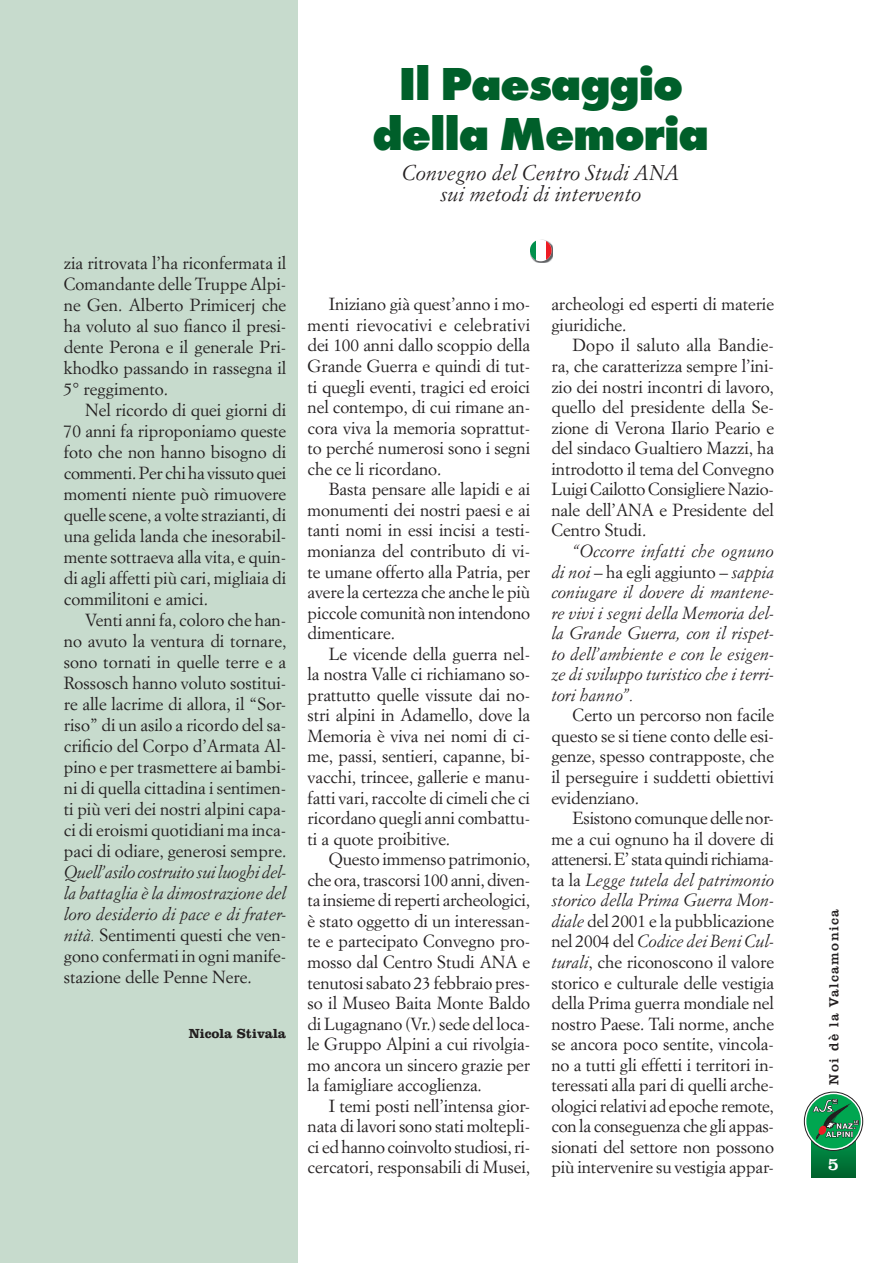
<style>
.page{position:relative;width:893px;height:1263px;background:#fff}
.page>*{position:absolute;margin:0;border:0;box-sizing:border-box;transform-origin:0 0}
.t1{font:800 48px/50.6px "Futura T";letter-spacing:-.025em;color:#005f2a;text-align:center}
.t2{font:italic 21px/21px "Simoncini Garamond";color:#231f20;text-align:center}
.t3{font:18px "Clarendon BT";color:#fff}
.t4{font:17.25px/20.5px "Simoncini Garamond";letter-spacing:-.005em;color:#231f20;text-align:justify}
.t5{font:italic 17.25px/20.5px "Simoncini Garamond";letter-spacing:-.005em;color:#231f20;text-align:justify}
.t6{font:13.5px "Clarendon BT";letter-spacing:.1em;color:#231f20}
.t7{font:700 13.5px "Clarendon BT";color:#231f20}
.s1{font-style:normal}
.s2{font-style:italic}
</style>
<div class="page">
<div style="left:0;top:0;width:298px;height:1263px;background:#c7dbcd"></div>
<svg style="left:812px;top:1142px;width:43px;height:36px"></svg>
<svg style="left:804px;top:1092px;width:59px;height:59px"></svg>
<div style="left:806px;top:1094px;width:55px;height:54px;background:#00a650;border-radius:50%"></div>
<svg style="left:812px;top:1098px;width:47px;height:41px"></svg>
<div style="left:818px;top:1126px;width:8px;height:9px;background:#ed1c24;border-radius:3px"></div>
<img style="left:534px;top:240px;width:19px;height:23px">
<div style="left:530px;top:240px;width:22px;height:21px;background:#fff;border-radius:50%"></div>
<svg style="left:546px;top:240px;width:6px;height:21px"></svg>
<svg style="left:530px;top:240px;width:5px;height:21px"></svg>
<h1 class="t1" style="left:372px;top:63px;width:338px">Il Paesaggio della Memoria</h1>
<p class="t2" style="left:402px;top:164px;width:279px">Convegno del Centro Studi ANA sui metodi di intervento</p>
<p class="t4" style="left:64px;top:253px;width:224px;line-height:21px">zia ritrovata l’ha riconfermata il Comandante delle Truppe Alpi&shy;ne Gen. Alberto Primicerj che ha voluto al suo fianco il presi&shy;dente Perona e il generale Pri&shy;khodko passando in rassegna il 5° reggimento.</p>
<p class="t4" style="left:64px;top:400px;width:224px;line-height:21px;text-indent:21px">Nel ricordo di quei giorni di 70 anni fa riproponiamo queste foto che non hanno bisogno di commenti. Per chi ha vissuto quei momenti niente può rimuovere quelle scene, a volte strazianti, di una gelida landa che inesorabil&shy;mente sottraeva alla vita, e quin&shy;di agli affetti più cari, migliaia di commilitoni e amici.</p>
<p class="t4" style="left:64px;top:610px;width:224px;line-height:21px;text-indent:21px">Venti anni fa, coloro che han&shy;no avuto la ventura di tornare, sono tornati in quelle terre e a Rossosch hanno voluto sostitui&shy;re alle lacrime di allora, il “Sor&shy;riso” di un asilo a ricordo del sa&shy;crificio del Corpo d’Armata Al&shy;pino e per trasmettere ai bambi&shy;ni di quella cittadina i sentimen&shy;ti più veri dei nostri alpini capa&shy;ci di eroismi quotidiani ma inca&shy;paci di odiare, generosi sempre.</p>
<p class="t5" style="left:64px;top:862px;width:224px;line-height:21px">Quell’asilo costruito sui luoghi del&shy;la battaglia è la dimostrazione del loro desiderio di pace e di frater&shy;nità. <span class="s1">Sentimenti questi che ven&shy;gono confermati in ogni manife&shy;stazione delle Penne Nere.</span></p>
<p class="t7" style="left:189px;top:1029px;width:99px">Nicola Stivala</p>
<p class="t4" style="left:308px;top:295px;width:224px;text-indent:21px">Iniziano già quest’anno i mo&shy;menti rievocativi e celebrativi dei 100 anni dallo scoppio della Grande Guerra e quindi di tut&shy;ti quegli eventi, tragici ed eroici nel contempo, di cui rimane an&shy;cora viva la memoria soprattut&shy;to perché numerosi sono i segni che ce li ricordano.</p>
<p class="t4" style="left:308px;top:480px;width:224px;text-indent:21px">Basta pensare alle lapidi e ai monumenti dei nostri paesi e ai tanti nomi in essi incisi a testi&shy;monianza del contributo di vi&shy;te umane offerto alla Patria, per avere la certezza che anche le più piccole comunità non intendono dimenticare.</p>
<p class="t4" style="left:308px;top:645px;width:224px;text-indent:21px">Le vicende della guerra nel&shy;la nostra Valle ci richiamano so&shy;prattutto quelle vissute dai no&shy;stri alpini in Adamello, dove la Memoria è viva nei nomi di ci&shy;me, passi, sentieri, capanne, bi&shy;vacchi, trincee, gallerie e manu&shy;fatti vari, raccolte di cimeli che ci ricordano quegli anni combattu&shy;ti a quote proibitive.</p>
<p class="t4" style="left:308px;top:850px;width:224px;text-indent:21px">Questo immenso patrimonio, che ora, trascorsi 100 anni, diven&shy;ta insieme di reperti archeologici, è stato oggetto di un interessan&shy;te e partecipato Convegno pro&shy;mosso dal Centro Studi ANA e tenutosi sabato 23 febbraio pres&shy;so il Museo Baita Monte Baldo di Lugagnano (Vr.) sede del loca&shy;le Gruppo Alpini a cui rivolgia&shy;mo ancora un sincero grazie per la famigliare accoglienza.</p>
<p class="t4" style="left:308px;top:1097px;width:224px;text-indent:21px">I temi posti nell’intensa gior&shy;nata di lavori sono stati moltepli&shy;ci ed hanno coinvolto studiosi, ri&shy;cercatori, responsabili di Musei,</p>
<p class="t4" style="left:551px;top:295px;width:224px">archeologi ed esperti di materie giuridiche.</p>
<p class="t4" style="left:551px;top:337px;width:224px;text-indent:21px">Dopo il saluto alla Bandie&shy;ra, che caratterizza sempre l’ini&shy;zio dei nostri incontri di lavoro, quello del presidente della Se&shy;zione di Verona Ilario Peario e del sindaco Gualtiero Mazzi, ha introdotto il tema del Convegno Luigi Cailotto Consigliere Nazio&shy;nale dell’ANA e Presidente del Centro Studi.</p>
<p class="t5" style="left:551px;top:542px;width:224px;text-indent:21px">“Occorre infatti che ognuno di noi – <span class="s1">ha egli aggiunto</span> – sappia coniugare il dovere di mantene&shy;re vivi i segni della Memoria del&shy;la Grande Guerra, con il rispet&shy;to dell’ambiente e con le esigen&shy;ze di sviluppo turistico che i terri&shy;tori hanno”.</p>
<p class="t4" style="left:551px;top:706px;width:224px;text-indent:21px">Certo un percorso non facile questo se si tiene conto delle esi&shy;genze, spesso contrapposte, che il perseguire i suddetti obiettivi evidenziano.</p>
<p class="t4" style="left:551px;top:809px;width:224px;text-indent:21px">Esistono comunque delle nor&shy;me a cui ognuno ha il dovere di attenersi. E’ stata quindi richiama&shy;ta la <span class="s2">Legge tutela del patrimonio storico della Prima Guerra Mon&shy;diale</span> del 2001 e la pubblicazione nel 2004 del <span class="s2">Codice dei Beni Cul&shy;turali</span>, che riconoscono il valore storico e culturale delle vestigia della Prima guerra mondiale nel nostro Paese. Tali norme, anche se ancora poco sentite, vincola&shy;no a tutti gli effetti i territori in&shy;teressati alla pari di quelli arche&shy;ologici relativi ad epoche remote, con la conseguenza che gli appas&shy;sionati del settore non possono più intervenire su vestigia appar-</p>
<p class="t6" style="left:829px;top:1085px;width:177px;rotate:-90deg">Noi dè la Valcamonica</p>
<p class="t3" style="left:828px;top:1157px;width:13px">5</p>
</div>
